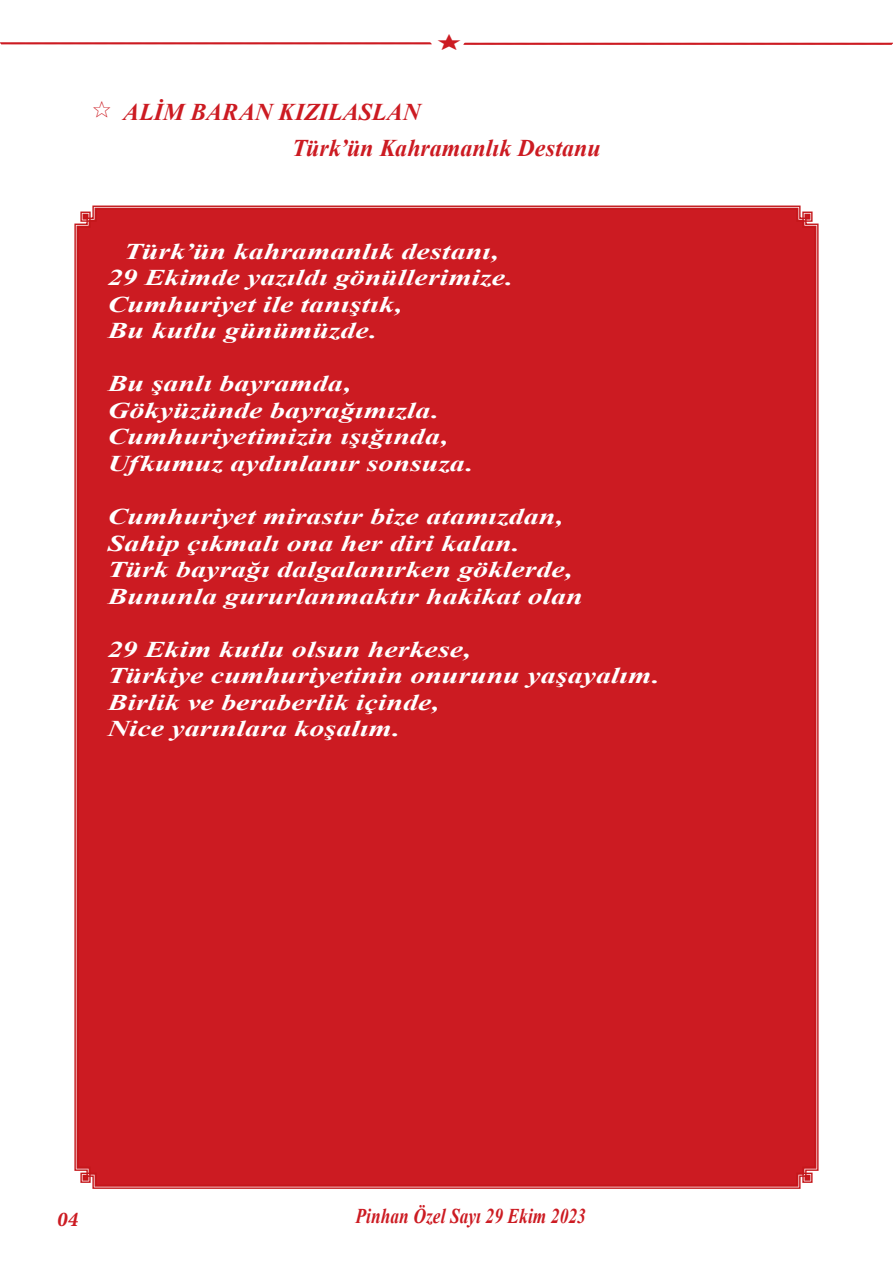
<style>
.page{position:relative;width:893px;height:1263px;background:#fff}
.page>*{position:absolute;margin:0;border:0;box-sizing:border-box;transform-origin:0 0}
.t1{font:27px "Candid";color:#cc1b22;scale:1.33 1}
.t2{font:italic 700 24px "Times New Roman";color:#cc1b22}
.Yazi{font:italic 700 22.5px "Times New Roman";color:#fff;scale:1.33 1}
.t3{font:italic 700 21px "Times New Roman";letter-spacing:.005em;color:#cc1b22;scale:.83 1}
.t4{font:italic 700 21px "Minion Pro";color:#cc1b22}
.s1{font-family:"Candid";font-weight:400;font-style:normal;font-size:27px}
</style>
<div class="page">
<svg style="left:0;top:42px;width:432px;height:3px"></svg>
<svg style="left:463px;top:42px;width:430px;height:3px"></svg>
<div style="left:77px;top:208px;width:739px;height:979px;background:#cc1b22"></div>
<p class="t1" style="left:437px;top:28px;width:20px">e</p>
<p class="t2" style="left:92px;top:95px;width:329px"><span class="s1">E</span> ALİM BARAN KIZILASLAN</p>
<p class="t2" style="left:292px;top:131px;width:310px">Türk’ün Kahramanlık Destanu</p>
<p class="Yazi" style="left:124px;top:236px;width:283px">Türk’ün kahramanlık destanı,</p>
<p class="Yazi" style="left:108px;top:262px;width:307px">29 Ekimde yazıldı gönüllerimize.</p>
<p class="Yazi" style="left:108px;top:289px;width:223px">Cumhuriyet ile tanıştık,</p>
<p class="Yazi" style="left:108px;top:315px;width:204px">Bu kutlu günümüzde.</p>
<p class="Yazi" style="left:108px;top:368px;width:185px">Bu şanlı bayramda,</p>
<p class="Yazi" style="left:108px;top:395px;width:251px">Gökyüzünde bayrağımızla.</p>
<p class="Yazi" style="left:108px;top:421px;width:258px">Cumhuriyetimizin ışığında,</p>
<p class="Yazi" style="left:108px;top:448px;width:277px">Ufkumuz aydınlanır sonsuza.</p>
<p class="Yazi" style="left:108px;top:501px;width:344px">Cumhuriyet mirastır bize atamızdan,</p>
<p class="Yazi" style="left:108px;top:527px;width:312px">Sahip çıkmalı ona her diri kalan.</p>
<p class="Yazi" style="left:108px;top:554px;width:351px">Türk bayrağı dalgalanırken göklerde,</p>
<p class="Yazi" style="left:108px;top:580px;width:359px">Bununla gururlanmaktır hakikat olan</p>
<p class="Yazi" style="left:108px;top:633px;width:275px">29 Ekim kutlu olsun herkese,</p>
<p class="Yazi" style="left:108px;top:660px;width:417px">Türkiye cumhuriyetinin onurunu yaşayalım.</p>
<p class="Yazi" style="left:108px;top:686px;width:251px">Birlik ve beraberlik içinde,</p>
<p class="Yazi" style="left:108px;top:713px;width:221px">Nice yarınlara koşalım.</p>
<p class="t4" style="left:57px;top:1204px;width:22px">04</p>
<p class="t3" style="left:355px;top:1201px;width:279px">Pinhan Özel Sayı 29 Ekim 2023</p>
</div>
